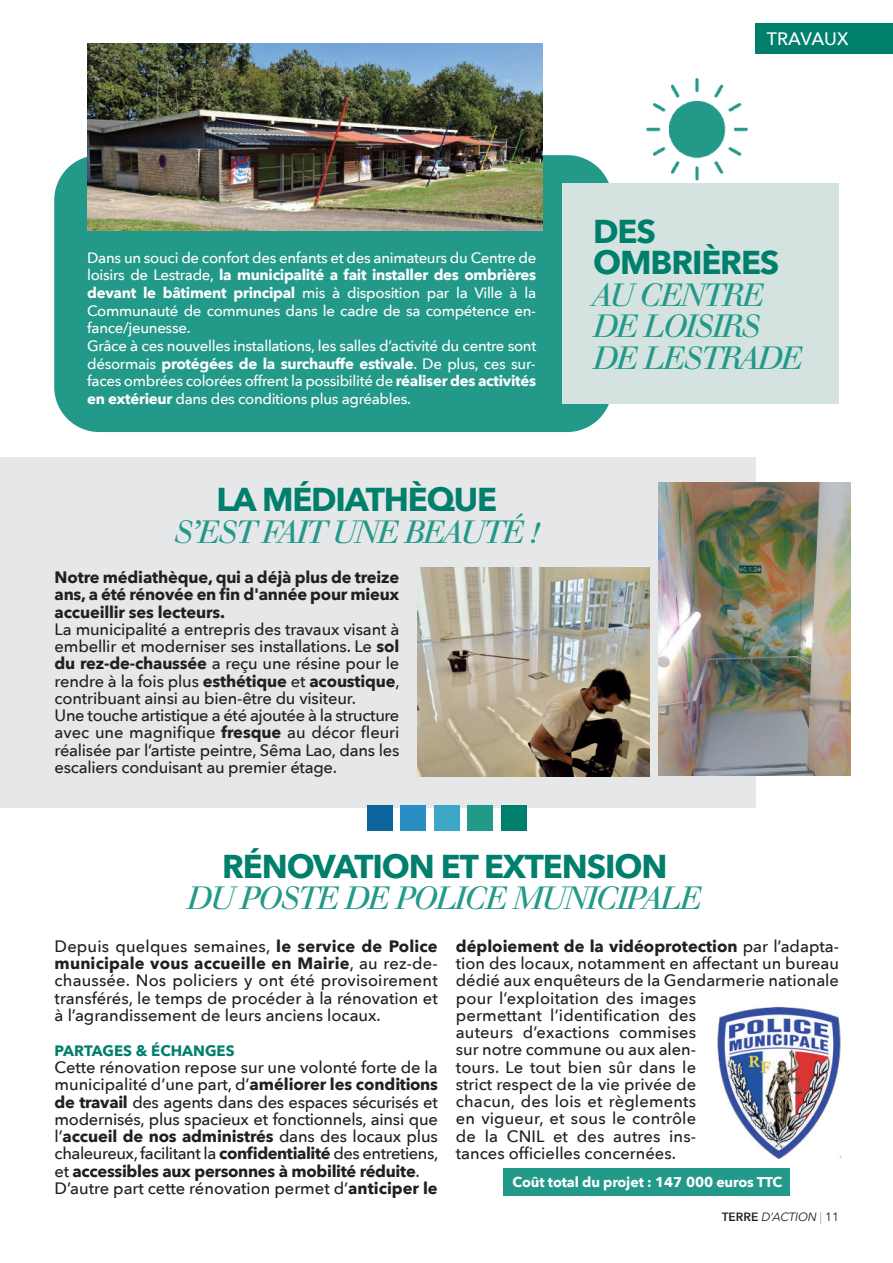
<style>
.page{position:relative;width:893px;height:1263px;background:#fff}
.page>*{position:absolute;margin:0;border:0;box-sizing:border-box;transform-origin:0 0}
.t1{font:700 33px/31.5px "Avenir Next";letter-spacing:-.035em;color:#007f6d}
.t2{font:31.5px/31.5px "Justus Italic Oldstyle";letter-spacing:-.055em;color:#23998a}
.t3{font:500 18px "Avenir Next";letter-spacing:-.005em;color:#fff}
.t4{font:500 16.5px/17.2px "Avenir Next";letter-spacing:-.005em;color:#231f20}
.t5{font:700 16.5px/17.2px "Avenir Next";letter-spacing:-.015em;color:#231f20;text-align:justify}
.t6{font:500 15px/17.7px "Avenir Next";letter-spacing:-.02em;color:#fff}
.t7{font:700 15px "Avenir Next";color:#007f6d}
.t8{font:700 14.1px "Avenir Next";letter-spacing:-.01em;color:#fff}
.t9{font:italic 12px "Avenir Next";letter-spacing:-.02em;color:#231f20}
.s1{font-weight:700}
.s2{font-weight:600;font-style:normal}
.s3{font-weight:200;font-style:normal}
.s4{font-style:normal}
</style>
<div class="page">
<div style="left:0;top:458px;width:755px;height:350px;background:#e6e7e9"></div>
<div style="left:755px;top:23px;width:138px;height:31px;background:#007f6d"></div>
<div style="left:501px;top:806px;width:26px;height:25px;background:#007f6d"></div>
<div style="left:467px;top:806px;width:26px;height:25px;background:#23998a"></div>
<div style="left:434px;top:806px;width:26px;height:25px;background:#3ca7c6"></div>
<div style="left:400px;top:806px;width:26px;height:25px;background:#298ec3"></div>
<div style="left:367px;top:806px;width:25px;height:25px;background:#0c659c"></div>
<div style="left:54px;top:155px;width:558px;height:277px;background:#23998a;border-radius:45px"></div>
<img style="left:87px;top:44px;width:456px;height:187px">
<div style="left:562px;top:183px;width:277px;height:221px;background:#d4e3e0"></div>
<img style="left:659px;top:482px;width:191px;height:293px">
<img style="left:417px;top:567px;width:233px;height:210px">
<img style="left:717px;top:1006px;width:125px;height:154px">
<img style="left:645px;top:77px;width:103px;height:104px">
<div style="left:503px;top:1168px;width:287px;height:28px;background:#23998a"></div>
<p class="t3" style="left:767px;top:27px;width:83px">TRAVAUX</p>
<p class="t6" style="left:87px;top:249px;width:451px">Dans un souci de confort des enfants et des animateurs du Centre de loisirs de Lestrade, <span class="s1">la municipalité a fait installer des ombrières devant le bâtiment principal</span> mis à disposition par la Ville à la Communauté de communes dans le cadre de sa compétence en&shy;fance/jeunesse.<br>Grâce à ces nouvelles installations, les salles d’activité du centre sont désormais <span class="s1">protégées de la surchauffe estivale</span>. De plus, ces sur&shy;faces ombrées colorées offrent la possibilité de <span class="s1">réaliser des activités en extérieur</span> dans des conditions plus agréables.</p>
<h1 class="t1" style="left:216px;top:485px;width:282px">LA MÉDIATHÈQUE</h1>
<h2 class="t2" style="left:174px;top:516px;width:367px">S’EST FAIT UNE BEAUTÉ !</h2>
<p class="t5" style="left:55px;top:569px;width:346px">Notre médiathèque, qui a déjà plus de treize ans, a été rénovée en fin d'année pour mieux accueillir ses lecteurs.</p>
<p class="t4" style="left:55px;top:621px;width:347px">La municipalité a entrepris des travaux visant à embellir et moderniser ses installations. Le <span class="s1">sol du rez-de-chaussée</span> a reçu une résine pour le rendre à la fois plus <span class="s1">esthétique</span> et <span class="s1">acoustique</span>, contribuant ainsi au bien-être du visiteur.<br>Une touche artistique a été ajoutée à la structure avec une magnifique <span class="s1">fresque</span> au décor fleuri réalisée par l’artiste peintre, Sêma Lao, dans les escaliers conduisant au premier étage.</p>
<h1 class="t1" style="left:593px;top:216px;width:188px">DES<br>OMBRIÈRES</h1>
<h2 class="t2" style="left:593px;top:279px;width:212px">AU CENTRE<br>DE LOISIRS<br>DE LESTRADE</h2>
<h1 class="t1" style="left:222px;top:851px;width:447px">RÉNOVATION ET EXTENSION</h1>
<h2 class="t2" style="left:187px;top:882px;width:517px">DU POSTE DE POLICE MUNICIPALE</h2>
<p class="t4" style="left:55px;top:938px;width:385px;text-align:justify">Depuis quelques semaines, <span class="s1">le service de Police municipale vous accueille en Mairie</span>, au rez-de&shy;chaussée. Nos policiers y ont été provisoirement transférés, le temps de procéder à la rénovation et à l’agrandissement de leurs anciens locaux.</p>
<p class="t7" style="left:55px;top:1041px;width:181px">PARTAGES &amp; ÉCHANGES</p>
<p class="t4" style="left:55px;top:1059px;width:385px">Cette rénovation repose sur une volonté forte de la municipalité d’une part, d’<span class="s1">améliorer les conditions de travail</span> des agents dans des espaces sécurisés et modernisés, plus spacieux et fonctionnels, ainsi que l’<span class="s1">accueil de nos administrés</span> dans des locaux plus chaleureux, facilitant la <span class="s1">confidentialité</span> des entretiens, et <span class="s1">accessibles aux personnes à mobilité réduite</span>.<br>D’autre part cette rénovation permet d’<span class="s1">anticiper le</span></p>
<p class="t4" style="left:456px;top:938px;width:385px"><span class="s1">déploiement de la vidéoprotection</span> par l’adapta&shy;tion des locaux, notamment en affectant un bureau dédié aux enquêteurs de la Gendarmerie nationale pour l’exploitation des images<br>permettant l’identification des<br>auteurs d’exactions commises<br>sur notre commune ou aux alen-<br>tours. Le tout bien sûr dans le<br>strict respect de la vie privée de<br>chacun, des lois et règlements<br>en vigueur, et sous le contrôle<br>de la CNIL et des autres ins-<br>tances officielles concernées.</p>
<p class="t8" style="left:513px;top:1172px;width:271px">Coût total du projet : 147 000 euros TTC</p>
<p class="t9" style="left:722px;top:1209px;width:119px"><span class="s2">TERRE</span> D’ACTION <span class="s3">|</span> <span class="s4">11</span></p>
</div>
